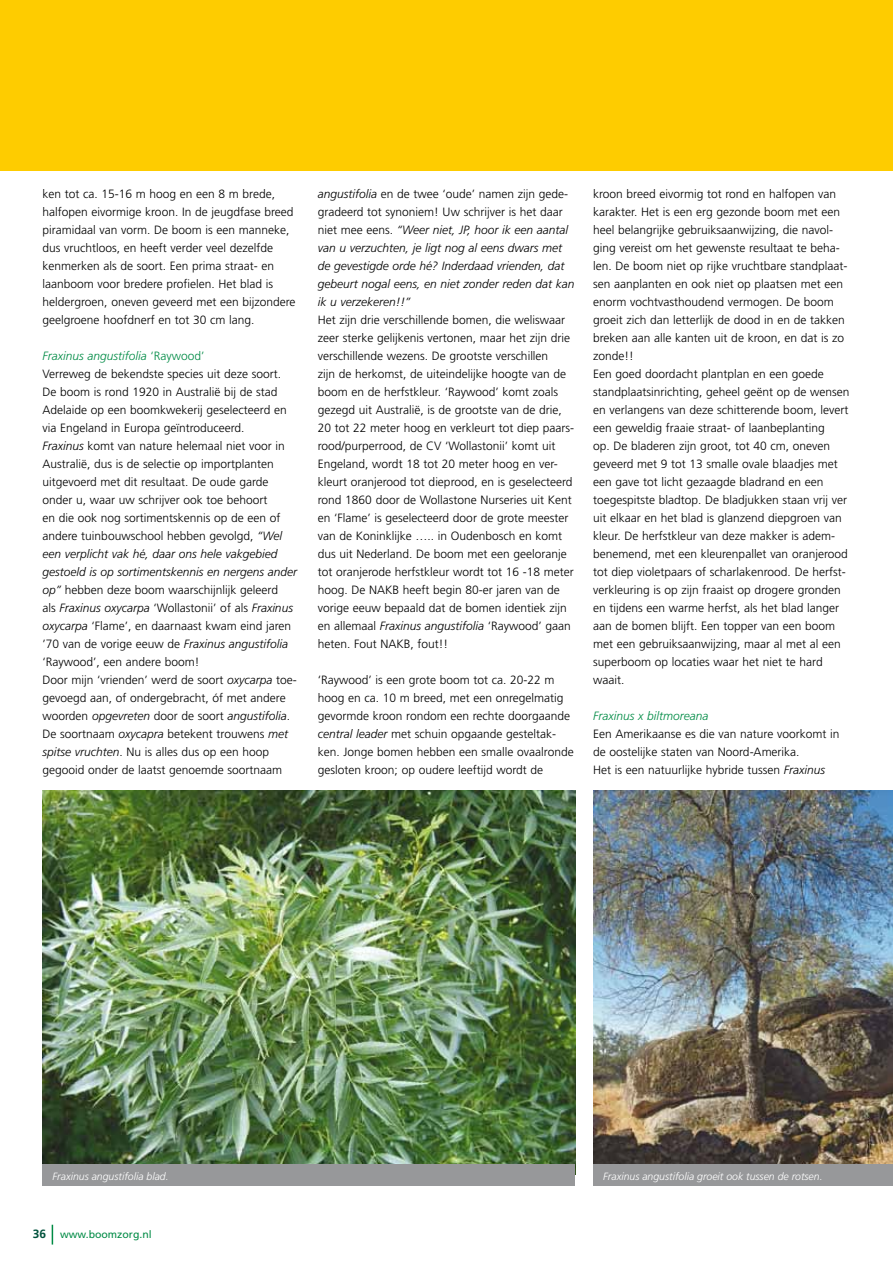
<style>
.page{position:relative;width:893px;height:1263px;background:#fff}
.page>*{position:absolute;margin:0;border:0;box-sizing:border-box;transform-origin:0 0}
.t1{font:300 12px/18px "Frutiger";color:#000}
.t2{font:italic 300 12px/18px "Frutiger";color:#000}
.t3{font:italic 300 12px "Frutiger";color:#008b45}
.t4{font:italic 300 10.5px "Frutiger";color:#fff}
.t5{font:10.5px "Frutiger";color:#008b45}
.s1{font-style:italic;color:#008b45}
.s2{color:#008b45}
.s3{font-style:italic}
.s4{font-style:normal}
.s5{font-weight:700;font-size:12px;color:#00523c}
</style>
<div class="page">
<svg style="left:52px;top:1225px;width:1px;height:19px"></svg>
<img style="left:593px;top:791px;width:300px;height:373px">
<div style="left:0;top:0;width:893px;height:170px;background:#fecc00"></div>
<img style="left:43px;top:791px;width:532px;height:373px">
<div style="left:43px;top:1164px;width:532px;height:21px;background:#97989a"></div>
<div style="left:593px;top:1164px;width:300px;height:21px;background:#97989a"></div>
<p class="t1" style="left:43px;top:185px;width:255px">ken tot ca. 15-16 m hoog en een 8 m brede, halfopen eivormige kroon. In de jeugdfase breed piramidaal van vorm. De boom is een manneke, dus vruchtloos, en heeft verder veel dezelfde kenmerken als de soort. Een prima straat- en laanboom voor bredere profielen. Het blad is heldergroen, oneven geveerd met een bijzondere geelgroene hoofdnerf en tot 30 cm lang.</p>
<p class="t1" style="left:43px;top:347px;width:256px"><span class="s1">Fraxinus angustifolia</span> <span class="s2">‘Raywood’<br></span>Verreweg de bekendste species uit deze soort.<br>De boom is rond 1920 in Australië bij de stad Adelaide op een boomkwekerij geselecteerd en via Engeland in Europa geïntroduceerd.<br><span class="s3">Fraxinus</span> komt van nature helemaal niet voor in Australië, dus is de selectie op importplanten uitgevoerd met dit resultaat. De oude garde onder u, waar uw schrijver ook toe behoort<br>en die ook nog sortimentskennis op de een of andere tuinbouwschool hebben gevolgd, <span class="s3">“Wel een verplicht vak hé, daar ons hele vakgebied gestoeld is op sortimentskennis en nergens ander op”</span> hebben deze boom waarschijnlijk geleerd<br>als <span class="s3">Fraxinus oxycarpa</span> ‘Wollastonii’ of als <span class="s3">Fraxinus oxycarpa</span> ‘Flame’, en daarnaast kwam eind jaren ’70 van de vorige eeuw de <span class="s3">Fraxinus angustifolia </span>‘Raywood’, een andere boom!<br>Door mijn ‘vrienden’ werd de soort <span class="s3">oxycarpa</span> toe&shy;gevoegd aan, of ondergebracht, óf met andere woorden <span class="s3">opgevreten</span> door de soort <span class="s3">angustifolia</span>.<br>De soortnaam <span class="s3">oxycapra</span> betekent trouwens <span class="s3">met spitse vruchten</span>. Nu is alles dus op een hoop gegooid onder de laatst genoemde soortnaam</p>
<p class="t2" style="left:318px;top:185px;width:258px">angustifolia <span class="s4">en de twee ‘oude’ namen zijn gede&shy;gradeerd tot synoniem! Uw schrijver is het daar niet mee eens.</span> “Weer niet, JP, hoor ik een aantal van u verzuchten, je ligt nog al eens dwars met de gevestigde orde hé? Inderdaad vrienden, dat gebeurt nogal eens, en niet zonder reden dat kan ik u verzekeren!!”</p>
<p class="t1" style="left:318px;top:311px;width:258px">Het zijn drie verschillende bomen, die weliswaar zeer sterke gelijkenis vertonen, maar het zijn drie verschillende wezens. De grootste verschillen<br>zijn de herkomst, de uiteindelijke hoogte van de boom en de herfstkleur. ‘Raywood’ komt zoals gezegd uit Australië, is de grootste van de drie, 20 tot 22 meter hoog en verkleurt tot diep paars&shy;rood/purperrood, de CV ‘Wollastonii’ komt uit Engeland, wordt 18 tot 20 meter hoog en ver&shy;kleurt oranjerood tot dieprood, en is geselecteerd rond 1860 door de Wollastone Nurseries uit Kent en ‘Flame’ is geselecteerd door de grote meester van de Koninklijke ….. in Oudenbosch en komt dus uit Nederland. De boom met een geeloranje tot oranjerode herfstkleur wordt tot 16 -18 meter hoog. De NAKB heeft begin 80-er jaren van de vorige eeuw bepaald dat de bomen identiek zijn en allemaal <span class="s3">Fraxinus angustifolia</span> ‘Raywood’ gaan heten. Fout NAKB, fout!!</p>
<p class="t1" style="left:318px;top:671px;width:257px">‘Raywood’ is een grote boom tot ca. 20-22 m hoog en ca. 10 m breed, met een onregelmatig gevormde kroon rondom een rechte doorgaande <span class="s3">central leader</span> met schuin opgaande gesteltak&shy;ken. Jonge bomen hebben een smalle ovaalronde gesloten kroon; op oudere leeftijd wordt de</p>
<p class="t1" style="left:593px;top:185px;width:258px">kroon breed eivormig tot rond en halfopen van karakter. Het is een erg gezonde boom met een heel belangrijke gebruiksaanwijzing, die navol&shy;ging vereist om het gewenste resultaat te beha&shy;len. De boom niet op rijke vruchtbare standplaat&shy;sen aanplanten en ook niet op plaatsen met een enorm vochtvasthoudend vermogen. De boom groeit zich dan letterlijk de dood in en de takken breken aan alle kanten uit de kroon, en dat is zo zonde!!<br>Een goed doordacht plantplan en een goede standplaatsinrichting, geheel geënt op de wensen en verlangens van deze schitterende boom, levert een geweldig fraaie straat- of laanbeplanting<br>op. De bladeren zijn groot, tot 40 cm, oneven geveerd met 9 tot 13 smalle ovale blaadjes met een gave tot licht gezaagde bladrand en een toegespitste bladtop. De bladjukken staan vrij ver uit elkaar en het blad is glanzend diepgroen van kleur. De herfstkleur van deze makker is adem&shy;benemend, met een kleurenpallet van oranjerood tot diep violetpaars of scharlakenrood. De herfst&shy;verkleuring is op zijn fraaist op drogere gronden en tijdens een warme herfst, als het blad langer aan de bomen blijft. Een topper van een boom met een gebruiksaanwijzing, maar al met al een superboom op locaties waar het niet te hard waait.</p>
<p class="t3" style="left:593px;top:709px;width:117px">Fraxinus x biltmoreana</p>
<p class="t1" style="left:593px;top:725px;width:248px">Een Amerikaanse es die van nature voorkomt in de oostelijke staten van Noord-Amerika.<br>Het is een natuurlijke hybride tussen <span class="s3">Fraxinus</span></p>
<p class="t4" style="left:53px;top:1170px;width:118px">Fraxinus angustifolia blad.</p>
<p class="t4" style="left:603px;top:1170px;width:221px">Fraxinus angustifolia groeit ook tussen de rotsen.</p>
<p class="t5" style="left:33px;top:1228px;width:120px"><span class="s5">36</span> www.boomzorg.nl</p>
</div>
